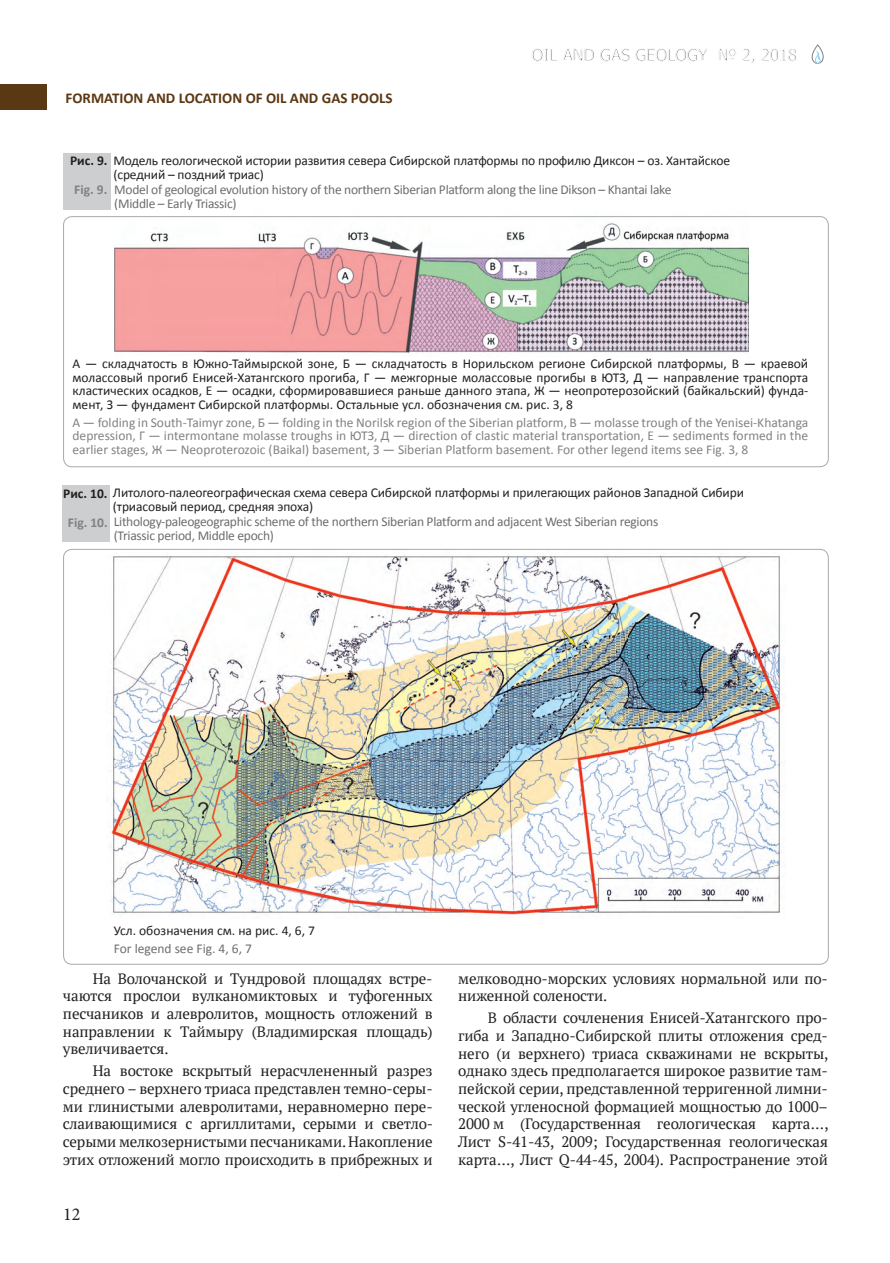
<style>
.page{position:relative;width:890px;height:1263px;background:#fff}
.page>*{position:absolute;margin:0;border:0;box-sizing:border-box;transform-origin:0 0}
.t1{font:18px "Minion Pro";color:#231f20}
.t2{font:16.5px "Tahoma";color:#808285}
.t3{font:15px/17.7px "PT Serif";letter-spacing:-.01em;color:#231f20;text-align:justify}
.t4{font:700 15px "Calibri";color:#5b3814}
.t5{font:13.5px/13.5px "Calibri";letter-spacing:-.01em;color:#231f20}
.t6{font:13.5px/13.5px "Calibri";color:#808285;text-align:justify}
.t7{font:13.5px/13.5px "Calibri";letter-spacing:-.02em;color:#6c6d70}
.t8{font:13.5px "Calibri";color:#6c6d70}
.s1{font-weight:700}
.s2{font-weight:700;color:#808285}
.s3{color:#6c6d70}
</style>
<div class="page">
<svg style="left:811px;top:44px;width:13px;height:20px"></svg>
<div style="left:0;top:84px;width:46px;height:26px;background:#5b3814"></div>
<div style="left:63px;top:153px;width:48px;height:57px;background:#cdced0"></div>
<img style="left:114px;top:223px;width:635px;height:130px">
<div style="left:63px;top:216px;width:766px;height:251px;border:1px solid #a8a9ad;border-radius:9px"></div>
<div style="left:62px;top:485px;width:48px;height:57px;background:#cdced0"></div>
<img style="left:110px;top:554px;width:675px;height:361px">
<p class="t4" style="left:66px;top:88px;width:328px">FORMATION AND LOCATION OF OIL AND GAS POOLS</p>
<p class="t2" style="left:532px;top:44px;width:267px">OIL AND GAS GEOLOGY № 2, 2018</p>
<p class="t5" style="left:74px;top:146px;width:657px;line-height:29.2px;text-indent:-4px"><span class="s1">Рис. 9.</span> Модель геологической истории развития севера Сибирской платформы по профилю Диксон – оз. Хантайское<br><span class="s2">Fig. 9.</span></p>
<p class="t5" style="left:113px;top:167px;width:152px">(средний – поздний триас)</p>
<p class="t7" style="left:114px;top:183px;width:558px">Model of geological evolution history of the northern Siberian Platform along the line Dikson – Khantai lake (Middle – Early Triassic)</p>
<p class="t5" style="left:73px;top:357px;width:737px;text-align:justify">А — складчатость в Южно‑Таймырской зоне, Б — складчатость в Норильском регионе Сибирской платформы, В — краевой молассовый прогиб Енисей‑Хатангского прогиба, Г — межгорные молассовые прогибы в ЮТЗ, Д — направление транспорта кластических осадков, Е — осадки, сформировавшиеся раньше данного этапа, Ж — неопротерозойский (байкальский) фунда‑ мент, З — фундамент Сибирской платформы. Остальные усл. обозначения см. рис. 3, 8</p>
<p class="t6" style="left:73px;top:416px;width:737px">А — folding in South‑Taimyr zone, Б — folding in the Norilsk region of the Siberian platform, В — molasse trough of the Yenisei‑Khatanga depression, Г — intermontane molasse troughs in ЮТЗ, Д — direction of clastic material transportation, Е — sediments formed in the earlier stages, Ж — Neoproterozoic (Baikal) basement, З — Siberian Platform basement. For other legend items see Fig. 3, 8</p>
<p class="t5" style="left:68px;top:479px;width:678px;line-height:29px;text-indent:-5px"><span class="s1">Рис. 10.</span> Литолого‑палеогеографическая схема севера Сибирской платформы и прилегающих районов Западной Сибири<br><span class="s2">Fig. 10.</span> <span class="s3">Lithology‑paleogeographic scheme of the northern Siberian Platform and adjacent West Siberian regions</span></p>
<p class="t5" style="left:113px;top:500px;width:202px">(триасовый период, средняя эпоха)</p>
<p class="t7" style="left:114px;top:529px;width:162px">(Triassic period, Middle epoch)</p>
<p class="t5" style="left:114px;top:924px;width:203px">Усл. обозначения см. на рис. 4, 6, 7</p>
<p class="t8" style="left:114px;top:940px;width:140px">For legend see Fig. 4, 6, 7</p>
<p class="t3" style="left:63px;top:969px;width:371px;text-indent:30px">На Волочанской и Тундровой площадях встре&shy;чаются прослои вулканомиктовых и туфогенных песчаников и алевролитов, мощность отложений в направлении к Таймыру (Владимирская площадь) увеличивается.</p>
<p class="t3" style="left:63px;top:1062px;width:372px;text-indent:30px">На востоке вскрытый нерасчлененный разрез среднего – верхнего триаса представлен темно-серы&shy;ми глинистыми алевролитами, неравномерно пере&shy;слаивающимися с аргиллитами, серыми и светло&shy;серыми мелкозернистыми песчаниками. Накопление этих отложений могло происходить в прибрежных и</p>
<p class="t1" style="left:63px;top:1202px;width:19px">12</p>
<p class="t3" style="left:458px;top:969px;width:371px">мелководно-морских условиях нормальной или по&shy;ниженной солености.</p>
<p class="t3" style="left:458px;top:1009px;width:372px;text-indent:30px">В области сочленения Енисей-Хатангского про&shy;гиба и Западно-Сибирской плиты отложения сред&shy;него (и верхнего) триаса скважинами не вскрыты, однако здесь предполагается широкое развитие там&shy;пейской серии, представленной терригенной лимни&shy;ческой угленосной формацией мощностью до 1000– 2000 м (Государственная геологическая карта …, Лист S-41-43, 2009; Государственная геологическая карта …, Лист Q-44-45, 2004). Распространение этой</p>
</div>
